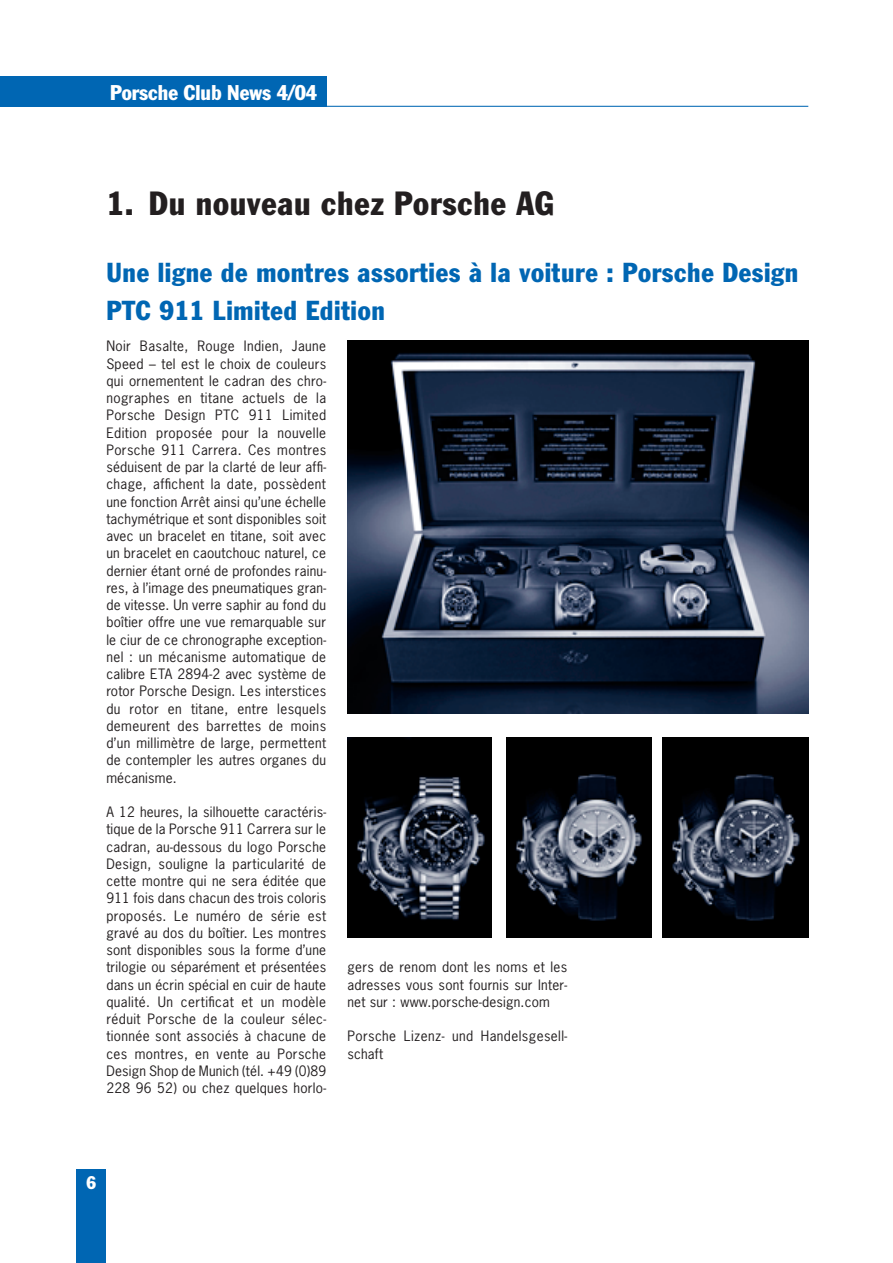
<style>
.page{position:relative;width:893px;height:1263px;background:#fff}
.page>*{position:absolute;margin:0;border:0;box-sizing:border-box;transform-origin:0 0}
.t1{font:condensed 33px "Porsche Franklin Gothic";letter-spacing:.025em;color:#231f20}
.t2{font:condensed 27px/37.5px "Porsche Franklin Gothic";letter-spacing:.025em;color:#0066b3}
.t3{font:condensed 21px "Porsche Franklin Gothic";color:#fff}
.t4{font:condensed 18px "Porsche Franklin Gothic";color:#fff}
.t5{font:13.5px/17.2px "Porsche News Gothic";letter-spacing:.015em;color:#231f20;text-align:justify}
</style>
<div class="page">
<div style="left:0;top:76px;width:326px;height:30px;background:#0066b3"></div>
<hr style="left:0;top:106px;width:808px;height:1px;background:#0066b3">
<div style="left:77px;top:1169px;width:29px;height:94px;background:#0066b3"></div>
<img style="left:347px;top:340px;width:461px;height:374px">
<img style="left:347px;top:737px;width:145px;height:201px">
<img style="left:662px;top:737px;width:146px;height:201px">
<img style="left:506px;top:737px;width:145px;height:201px">
<h3 class="t3" style="left:110px;top:85px;width:209px">Porsche Club News 4/04</h3>
<h1 class="t1" style="left:106px;top:191px;width:449px">1. Du nouveau chez Porsche AG</h1>
<h2 class="t2" style="left:106px;top:257px;width:693px">Une ligne de montres assorties à la voiture : Porsche Design<br>PTC 911 Limited Edition</h2>
<p class="t5" style="left:106px;top:339px;width:221px">Noir Basalte, Rouge Indien, Jaune Speed – tel est le choix de couleurs qui ornementent le cadran des chro&shy;nographes en titane actuels de la Porsche Design PTC 911 Limited Edition proposée pour la nouvelle Porsche 911 Carrera. Ces montres séduisent de par la clarté de leur affi&shy;chage, affichent la date, possèdent une fonction Arrêt ainsi qu’une échelle tachymétrique et sont disponibles soit avec un bracelet en titane, soit avec un bracelet en caoutchouc naturel, ce dernier étant orné de profondes rainu&shy;res, à l’image des pneumatiques gran&shy;de vitesse. Un verre saphir au fond du boîtier offre une vue remarquable sur le ciur de ce chronographe exception&shy;nel : un mécanisme automatique de calibre ETA 2894-2 avec système de rotor Porsche Design. Les interstices du rotor en titane, entre lesquels demeurent des barrettes de moins d’un millimètre de large, permettent de contempler les autres organes du mécanisme.</p>
<p class="t5" style="left:106px;top:805px;width:221px">A 12 heures, la silhouette caractéris&shy;tique de la Porsche 911 Carrera sur le cadran, au-dessous du logo Porsche Design, souligne la particularité de cette montre qui ne sera éditée que 911 fois dans chacun des trois coloris proposés. Le numéro de série est gravé au dos du boîtier. Les montres sont disponibles sous la forme d’une trilogie ou séparément et présentées dans un écrin spécial en cuir de haute qualité. Un certificat et un modèle réduit Porsche de la couleur sélec&shy;tionnée sont associés à chacune de ces montres, en vente au Porsche Design Shop de Munich (tél. +49 (0)89<br>228 96 52) ou chez quelques horlo-</p>
<p class="t5" style="left:347px;top:960px;width:221px">gers de renom dont les noms et les adresses vous sont fournis sur Inter&shy;net sur : www.porsche-design.com</p>
<p class="t5" style="left:347px;top:1029px;width:221px">Porsche Lizenz- und Handelsgesell&shy;schaft</p>
<h3 class="t4" style="left:87px;top:1176px;width:11px">6</h3>
</div>
